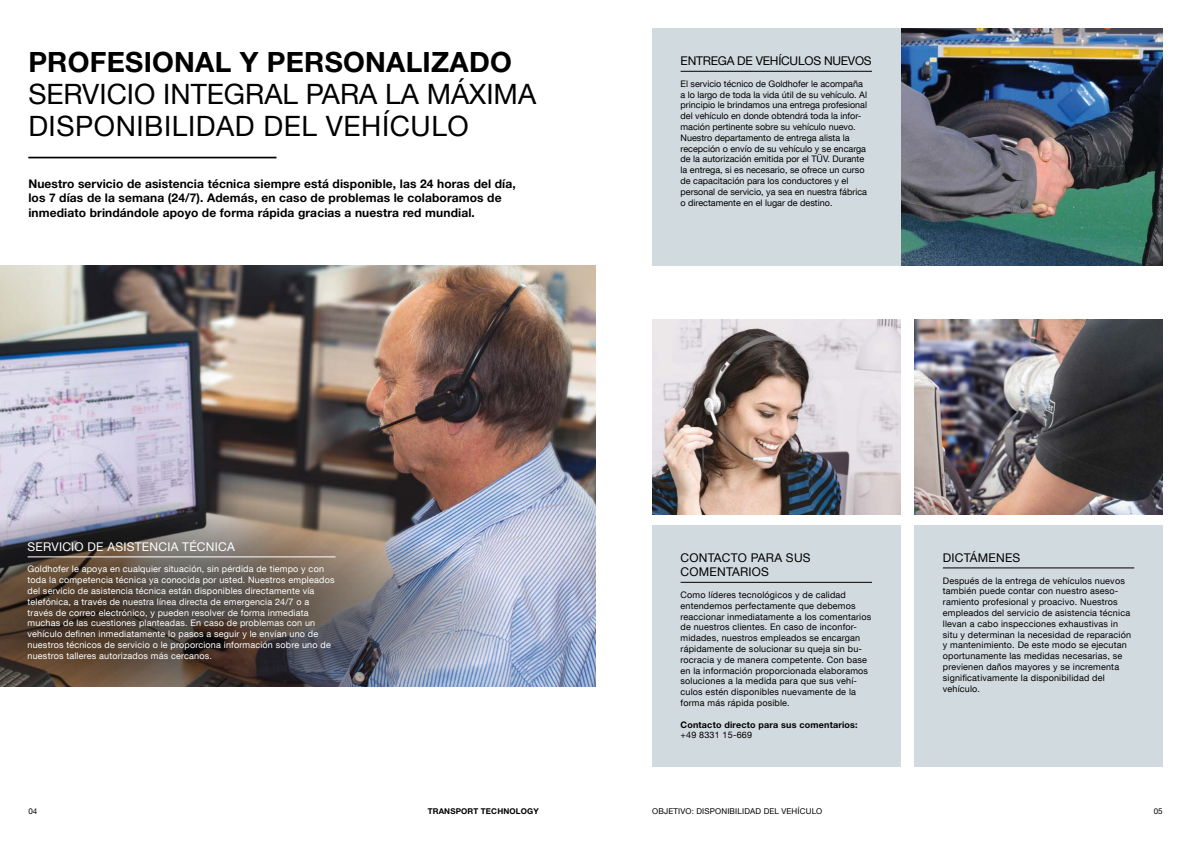
<style>
.page{position:relative;width:1191px;height:842px;background:#fff}
.page>*{position:absolute;margin:0;border:0;box-sizing:border-box;transform-origin:0 0}
.t1{font:28px/32px "Helvetica Neue LT Com";color:#000}
.t2{font:700 28px "Helvetica Neue LT Com";letter-spacing:.01em;color:#000}
.t3{font:700 12px/14.4px "Helvetica Neue LT Com";letter-spacing:.01em;color:#000}
.t4{font:12px/14.4px "Helvetica Neue LT Com";letter-spacing:.02em;color:#000}
.t5{font:12px "Helvetica Neue LT Com";letter-spacing:.02em;color:#fff}
.t6{font:12px "Helvetica Neue LT Com";letter-spacing:-.02em;color:#000}
.t7{font:9px/10.8px "Helvetica Neue LT Com";letter-spacing:.02em;color:#000}
.t8{font:9px/10.8px "Helvetica Neue LT Com";letter-spacing:.02em;color:#fff}
.t9{font:9px/10.8px "Helvetica Neue LT Com";color:#000}
.t10{font:700 9px "Helvetica Neue LT Com";letter-spacing:.02em;color:#000}
.t11{font:8px "Helvetica Neue LT Com";letter-spacing:.02em;color:#000}
.t12{font:700 8px "Helvetica Neue LT Com";letter-spacing:.02em;color:#000}
</style>
<div class="page">
<img style="left:0;top:266px;width:595px;height:421px">
<img style="left:900px;top:28px;width:262px;height:238px">
<img style="left:652px;top:320px;width:248px;height:194px">
<img style="left:914px;top:320px;width:248px;height:194px">
<div style="left:914px;top:525px;width:248px;height:242px;background:#d1dadf"></div>
<hr style="left:943px;top:567px;width:191px;height:1px;background:#000">
<img style="left:0;top:501px;width:513px;height:186px">
<div style="left:652px;top:28px;width:248px;height:238px;background:#d1dadf"></div>
<hr style="left:680px;top:71px;width:192px;height:1px;background:#000">
<div style="left:652px;top:525px;width:248px;height:242px;background:#d1dadf"></div>
<hr style="left:680px;top:582px;width:192px;height:1px;background:#000">
<hr style="left:28px;top:556px;width:307px;height:1px;background:#fff">
<hr style="left:28px;top:157px;width:248px;height:1px;background:#000">
<h1 class="t2" style="left:28px;top:44px;width:485px">PROFESIONAL Y PERSONALIZADO</h1>
<h1 class="t1" style="left:28px;top:77px;width:509px">SERVICIO INTEGRAL PARA LA MÁXIMA<br>DISPONIBILIDAD DEL VEHÍCULO</h1>
<p class="t3" style="left:28px;top:176px;width:489px">Nuestro servicio de asistencia técnica siempre está disponible, las 24 horas del día, los 7 días de la semana (24/7). Además, en caso de problemas le colaboramos de inmediato brindándole apoyo de forma rápida gracias a nuestra red mundial.</p>
<h2 class="t5" style="left:28px;top:539px;width:209px">SERVICIO DE ASISTENCIA TÉCNICA</h2>
<p class="t8" style="left:28px;top:564px;width:308px">Goldhofer le apoya en cualquier situación, sin pérdida de tiempo y con toda la competencia técnica ya conocida por usted. Nuestros empleados del servicio de asistencia técnica están disponibles directamente vía telefónica, a través de nuestra línea directa de emergencia 24/7 o a través de correo electrónico, y pueden resolver de forma inmediata muchas de las cuestiones planteadas. En caso de problemas con un vehículo definen inmediatamente lo pasos a seguir y le envían uno de nuestros técnicos de servicio o le proporciona información sobre uno de nuestros talleres autorizados más cercanos.</p>
<h2 class="t6" style="left:680px;top:54px;width:193px">ENTREGA DE VEHÍCULOS NUEVOS</h2>
<p class="t9" style="left:680px;top:78px;width:188px">El servicio técnico de Goldhofer le acompaña a lo largo de toda la vida útil de su vehículo. Al principio le brindamos una entrega profesional del vehículo en donde obtendrá toda la infor&shy;mación pertinente sobre su vehículo nuevo.<br>Nuestro departamento de entrega alista la recepción o envío de su vehículo y se encarga de la autorización emitida por el TÜV. Durante la entrega, si es necesario, se ofrece un curso de capacitación para los conductores y el personal de servicio, ya sea en nuestra fábrica o directamente en el lugar de destino.</p>
<h2 class="t4" style="left:680px;top:550px;width:132px">CONTACTO PARA SUS<br>COMENTARIOS</h2>
<p class="t7" style="left:680px;top:589px;width:192px">Como líderes tecnológicos y de calidad entendemos perfectamente que debemos reaccionar inmediatamente a los comentarios de nuestros clientes. En caso de inconfor&shy;midades, nuestros empleados se encargan rápidamente de solucionar su queja sin bu&shy;rocracia y de manera competente. Con base en la información proporcionada elaboramos soluciones a la medida para que sus vehí&shy;culos estén disponibles nuevamente de la forma más rápida posible.</p>
<p class="t10" style="left:680px;top:719px;width:179px">Contacto directo para sus comentarios:</p>
<p class="t7" style="left:680px;top:729px;width:73px">+49 8331 15-669</p>
<h2 class="t4" style="left:943px;top:550px;width:79px">DICTÁMENES</h2>
<p class="t7" style="left:943px;top:575px;width:190px">Después de la entrega de vehículos nuevos también puede contar con nuestro aseso&shy;ramiento profesional y proacivo. Nuestros empleados del servicio de asistencia técnica llevan a cabo inspecciones exhaustivas in situ y determinan la necesidad de reparación y mantenimiento. De este modo se ejecutan oportunamente las medidas necesarias, se previenen daños mayores y se incrementa significativamente la disponibilidad del vehículo.</p>
<p class="t11" style="left:28px;top:806px;width:10px">04</p>
<p class="t12" style="left:428px;top:806px;width:113px">TRANSPORT TECHNOLOGY</p>
<p class="t11" style="left:652px;top:806px;width:172px">Objetivo: DISPONIBILIDAD DEL VEHÍCULO</p>
<p class="t11" style="left:1153px;top:806px;width:10px">05</p>
</div>
